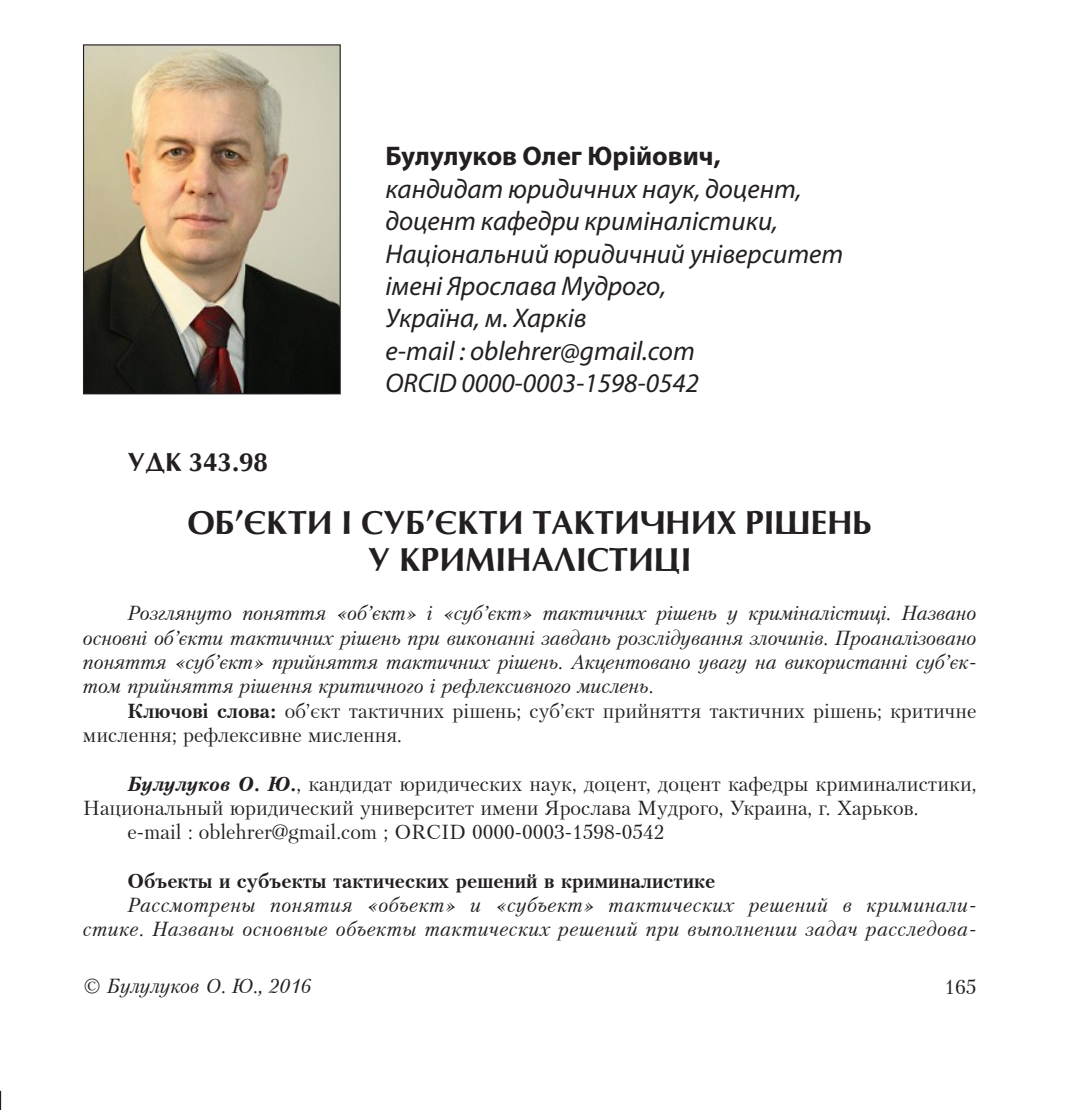
<style>
.page{position:relative;width:1085px;height:1110px;background:#fff}
.page>*{position:absolute;margin:0;border:0;box-sizing:border-box;transform-origin:0 0}
.Заголовок{font:700 31.5px/37.8px "Opium";color:#231f20;text-align:center}
.Под_именем{font:italic 27px "Myriad Pro";color:#231f20}
.Имя{font:700 27px "Myriad Pro";color:#231f20}
.УДК{font:700 24.75px "Opium";color:#231f20}
.Анотация{font:italic 20.25px/24.3px "Petersburg CTT";letter-spacing:.025em;color:#231f20;text-align:justify}
.Анотация-2{font:20.25px/24.3px "Petersburg CTT";color:#231f20}
.Анотация-3{font:700 20.25px "Petersburg CTT";color:#231f20}
.Анотация-4{font:italic 20.25px "Petersburg CTT";color:#231f20}
.s1{font-weight:700}
.s2{font-weight:700;font-style:italic}
</style>
<div class="page">
<svg style="left:0;top:1091px;width:1px;height:19px"></svg>
<img style="left:85px;top:46px;width:254px;height:346px">
<div style="left:83px;top:44px;width:258px;height:350px;border:1px solid #231f20"></div>
<p class="Имя" style="left:385px;top:139px;width:337px">Булулуков Олег Юрійович,</p>
<p class="Под_именем" style="left:385px;top:172px;width:417px">кандидат юридичних наук, доцент,</p>
<p class="Под_именем" style="left:385px;top:204px;width:394px">доцент кафедри криміналістики,</p>
<p class="Под_именем" style="left:385px;top:237px;width:459px">Національний юридичний університет</p>
<p class="Под_именем" style="left:385px;top:269px;width:282px">імені Ярослава Мудрого,</p>
<p class="Под_именем" style="left:385px;top:302px;width:203px">Україна, м. Харків</p>
<p class="Под_именем" style="left:385px;top:334px;width:311px">e-mail : oblehrer@gmail.com</p>
<p class="Под_именем" style="left:385px;top:366px;width:315px">ORCID 0000-0003-1598-0542</p>
<p class="УДК" style="left:128px;top:445px;width:142px">УДК 343.98</p>
<p class="Заголовок" style="left:187px;top:503px;width:685px">ОБ’ЄКТИ І СУБ’ЄКТИ ТАКТИЧНИХ РІШЕНЬ<br>У КРИМІНАЛІСТИЦІ</p>
<p class="Анотация" style="left:83px;top:601px;width:894px;text-indent:45px">Розглянуто поняття «об’єкт» і «суб’єкт» тактичних рішень у криміналістиці. Названо основні об’єкти тактичних рішень при виконанні завдань розслідування злочинів. Проаналізовано поняття «суб’єкт» прийняття тактичних рішень. Акцентовано увагу на використанні суб’єк&shy;том прийняття рішення критичного і рефлексивного мислень.</p>
<p class="Анотация-2" style="left:83px;top:698px;width:894px;text-indent:45px"><span class="s1">Ключові слова:</span> об’єкт тактичних рішень; суб’єкт прийняття тактичних рішень; критичне мислення; рефлексивне мислення.</p>
<p class="Анотация-2" style="left:83px;top:771px;width:894px;text-indent:45px"><span class="s2">Булулуков О. Ю.</span>, кандидат юридических наук, доцент, доцент кафедры криминалистики,<br>Национальный юридический университет имени Ярослава Мудрого, Украина, г. Харьков.</p>
<p class="Анотация-2" style="left:128px;top:820px;width:538px">e-mail : oblehrer@gmail.com ; ORCID 0000-0003-1598-0542</p>
<p class="Анотация-3" style="left:128px;top:868px;width:589px">Объекты и субъекты тактических решений в криминалистике</p>
<p class="Анотация" style="left:83px;top:893px;width:894px;text-align:right">Рассмотрены понятия «объект» и «субъект» тактических решений в криминали&shy;стике. Названы основные объекты тактических решений при выполнении задач расследова-</p>
<p class="Анотация-4" style="left:83px;top:974px;width:230px">© Булулуков О. Ю., 2016</p>
<p class="Анотация-2" style="left:944px;top:974px;width:33px">165</p>
</div>
